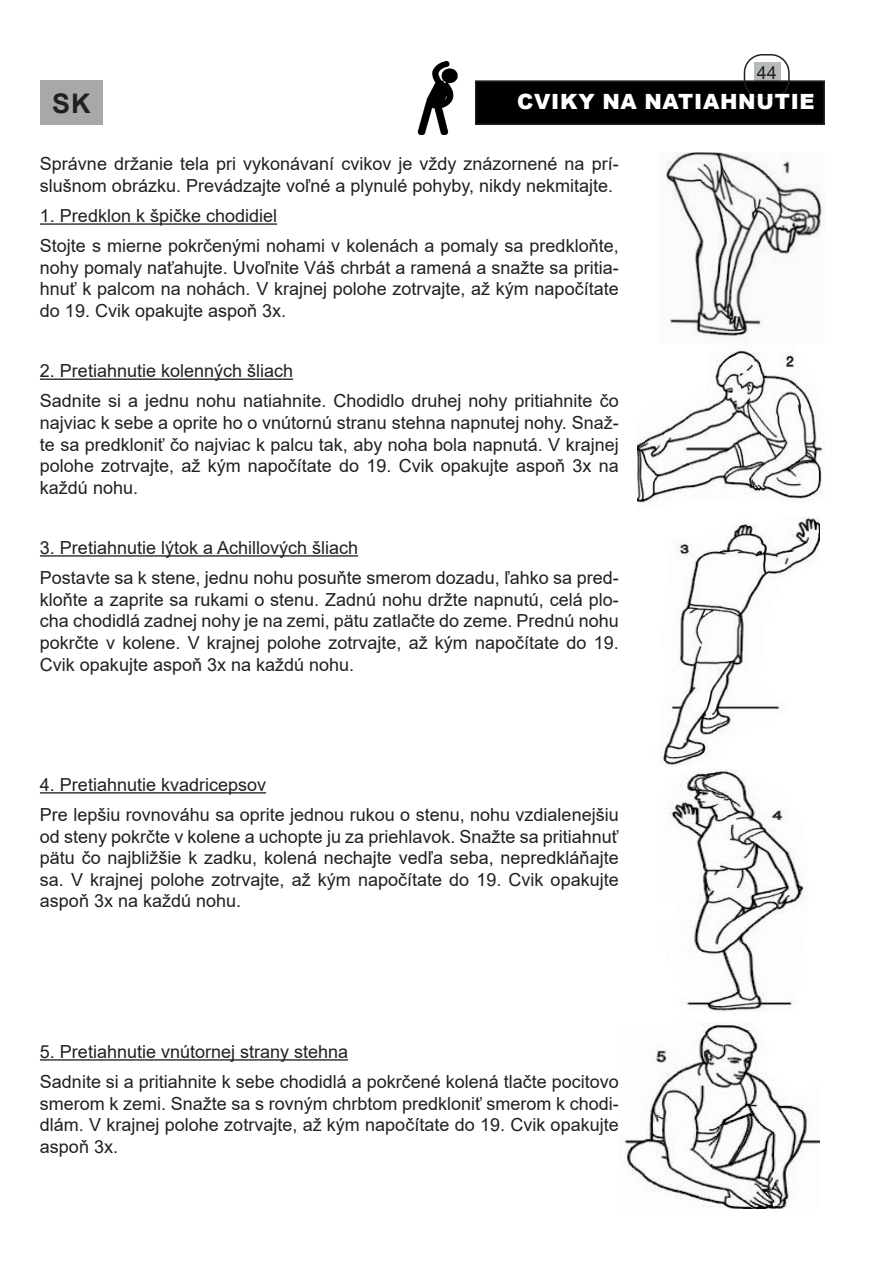
<style>
.page{position:relative;width:893px;height:1263px;background:#fff}
.page>*{position:absolute;margin:0;border:0;box-sizing:border-box;transform-origin:0 0}
.t1{font:700 27px "Arial";color:#231f20}
.Title_2_-_List{font:900 21px "Arial";letter-spacing:.035em;color:#fff}
.Nadpisy{font:18px/21.6px "Arial";color:#231f20;text-align:justify}
</style>
<div class="page">
<div style="left:754px;top:62px;width:26px;height:21px;background:#b7baba"></div>
<div style="left:476px;top:81px;width:348px;height:43px;background:#000"></div>
<div style="left:475px;top:80px;width:350px;height:45px;border:2px solid #231f20"></div>
<div style="left:744px;top:54px;width:46px;height:45px;border:2px solid #231f20;border-radius:18px"></div>
<div style="left:40px;top:80px;width:63px;height:45px;background:#a7a9a9"></div>
<img style="left:417px;top:61px;width:41px;height:73px">
<img style="left:624px;top:1022px;width:196px;height:187px">
<hr style="left:40px;top:223px;width:237px;height:2px;background:#231f20">
<hr style="left:40px;top:378px;width:253px;height:2px;background:#231f20">
<hr style="left:40px;top:555px;width:318px;height:2px;background:#231f20">
<hr style="left:40px;top:792px;width:226px;height:1px;background:#231f20">
<hr style="left:40px;top:1059px;width:308px;height:1px;background:#231f20">
<img style="left:666px;top:152px;width:158px;height:185px">
<img style="left:637px;top:348px;width:186px;height:155px">
<img style="left:661px;top:517px;width:159px;height:253px">
<img style="left:669px;top:770px;width:136px;height:241px">
<p class="Nadpisy" style="left:757px;top:61px;width:22px">44</p>
<p class="t1" style="left:52px;top:84px;width:40px">SK</p>
<p class="Title_2_-_List" style="left:517px;top:87px;width:299px">CVIKY NA NATIAHNUTIE</p>
<p class="Nadpisy" style="left:40px;top:153px;width:580px">Správne držanie tela pri vykonávaní cvikov je vždy znázornené na prí&shy;slušnom obrázku. Prevádzajte voľné a plynulé pohyby, nikdy nekmitajte.</p>
<p class="Nadpisy" style="left:40px;top:205px;width:239px">1. Predklon k špičke chodidiel</p>
<p class="Nadpisy" style="left:40px;top:235px;width:580px">Stojte s mierne pokrčenými nohami v kolenách a pomaly sa predkloňte, nohy pomaly naťahujte. Uvoľnite Váš chrbát a ramená a snažte sa pritia&shy;hnuť k palcom na nohách. V krajnej polohe zotrvajte, až kým napočítate do 19. Cvik opakujte aspoň 3x.</p>
<p class="Nadpisy" style="left:40px;top:360px;width:255px">2. Pretiahnutie kolenných šliach</p>
<p class="Nadpisy" style="left:40px;top:390px;width:580px">Sadnite si a jednu nohu natiahnite. Chodidlo druhej nohy pritiahnite čo najviac k sebe a oprite ho o vnútornú stranu stehna napnutej nohy. Snaž&shy;te sa predkloniť čo najviac k palcu tak, aby noha bola napnutá. V krajnej polohe zotrvajte, až kým napočítate do 19. Cvik opakujte aspoň 3x na každú nohu.</p>
<p class="Nadpisy" style="left:40px;top:537px;width:320px">3. Pretiahnutie lýtok a Achillových šliach</p>
<p class="Nadpisy" style="left:40px;top:567px;width:580px">Postavte sa k stene, jednu nohu posuňte smerom dozadu, ľahko sa pred&shy;kloňte a zaprite sa rukami o stenu. Zadnú nohu držte napnutú, celá plo&shy;cha chodidlá zadnej nohy je na zemi, pätu zatlačte do zeme. Prednú nohu pokrčte v kolene. V krajnej polohe zotrvajte, až kým napočítate do 19.<br>Cvik opakujte aspoň 3x na každú nohu.</p>
<p class="Nadpisy" style="left:40px;top:774px;width:228px">4. Pretiahnutie kvadricepsov</p>
<p class="Nadpisy" style="left:40px;top:804px;width:580px">Pre lepšiu rovnováhu sa oprite jednou rukou o stenu, nohu vzdialenejšiu od steny pokrčte v kolene a uchopte ju za priehlavok. Snažte sa pritiahnuť pätu čo najbližšie k zadku, kolená nechajte vedľa seba, nepredkláňajte sa. V krajnej polohe zotrvajte, až kým napočítate do 19. Cvik opakujte aspoň 3x na každú nohu.</p>
<p class="Nadpisy" style="left:40px;top:1041px;width:310px">5. Pretiahnutie vnútornej strany stehna</p>
<p class="Nadpisy" style="left:40px;top:1071px;width:580px">Sadnite si a pritiahnite k sebe chodidlá a pokrčené kolená tlačte pocitovo smerom k zemi. Snažte sa s rovným chrbtom predkloniť smerom k chodi&shy;dlám. V krajnej polohe zotrvajte, až kým napočítate do 19. Cvik opakujte aspoň 3x.</p>
</div>
